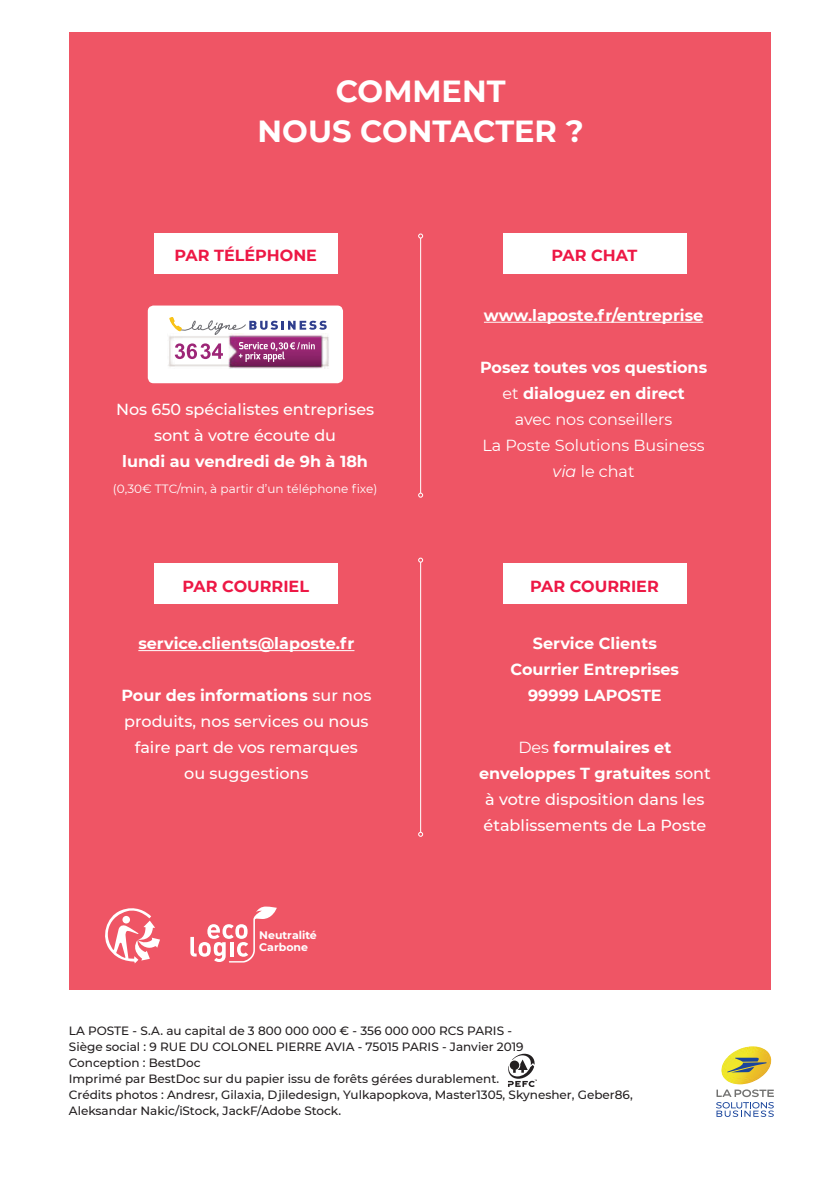
<style>
.page{position:relative;width:840px;height:1191px;background:#fff}
.page>*{position:absolute;margin:0;border:0;box-sizing:border-box;transform-origin:0 0}
.t1{font:700 30.4px "Montserrat";color:#fff}
.t2{font:500 16px/26px "Montserrat";color:#fff;text-align:center}
.t3{font:700 16px "Montserrat";color:#fff}
.t4{font:16px/26px "Montserrat";color:#fff;text-align:center}
.t5{font:700 16px "Montserrat";color:#ed1845}
.t6{font:500 12px/16px "Montserrat";color:#231f20}
.t7{font:12px "Montserrat";color:#fff}
.t8{font:700 11px/12.2px "Montserrat";color:#fff}
.s1{font-weight:700}
.s2{font-style:italic}
.s3{font-weight:400}
</style>
<div class="page">
<div style="left:69px;top:32px;width:700px;height:957px;background:#ef5565"></div>
<div style="left:154px;top:233px;width:183px;height:40px;background:#fff"></div>
<div style="left:154px;top:564px;width:183px;height:40px;background:#fff"></div>
<div style="left:502px;top:233px;width:183px;height:40px;background:#fff"></div>
<div style="left:502px;top:564px;width:183px;height:40px;background:#fff"></div>
<hr style="left:138px;top:650px;width:216px;height:1px;background:#fff">
<hr style="left:483px;top:322px;width:220px;height:1px;background:#fff">
<hr style="left:420px;top:238px;width:1px;height:255px;background:#fff">
<svg style="left:418px;top:233px;width:5px;height:5px"></svg>
<svg style="left:418px;top:492px;width:5px;height:5px"></svg>
<hr style="left:420px;top:562px;width:1px;height:270px;background:#fff">
<svg style="left:418px;top:557px;width:5px;height:5px"></svg>
<svg style="left:418px;top:832px;width:5px;height:5px"></svg>
<div style="left:148px;top:305px;width:195px;height:78px;background:#fff;border-radius:6px"></div>
<img style="left:168px;top:336px;width:161px;height:32px">
<svg style="left:175px;top:343px;width:48px;height:16px"></svg>
<svg style="left:239px;top:342px;width:75px;height:20px"></svg>
<svg style="left:169px;top:317px;width:157px;height:19px"></svg>
<svg style="left:508px;top:1053px;width:28px;height:34px"></svg>
<svg style="left:105px;top:908px;width:55px;height:55px"></svg>
<img style="left:721px;top:1046px;width:50px;height:38px">
<svg style="left:716px;top:1089px;width:57px;height:28px"></svg>
<svg style="left:726px;top:1057px;width:40px;height:15px"></svg>
<svg style="left:190px;top:906px;width:86px;height:56px"></svg>
<p class="t1" style="left:335px;top:69px;width:171px">COMMENT</p>
<p class="t1" style="left:257px;top:109px;width:327px">NOUS CONTACTER ?</p>
<p class="t5" style="left:174px;top:244px;width:144px">PAR TÉLÉPHONE</p>
<p class="t2" style="left:116px;top:396px;width:259px">Nos 650 spécialistes entreprises sont à votre écoute du</p>
<p class="t3" style="left:122px;top:450px;width:247px">lundi au vendredi de 9h à 18h</p>
<p class="t7" style="left:113px;top:481px;width:266px">(0,30€ TTC/min, à partir d’un téléphone fixe)</p>
<p class="t5" style="left:182px;top:574px;width:128px">PAR COURRIEL</p>
<p class="t3" style="left:138px;top:632px;width:217px">service.clients@laposte.fr</p>
<p class="t2" style="left:121px;top:682px;width:251px"><span class="s1">Pour des informations</span> sur nos produits, nos services ou nous faire part de vos remarques<br>ou suggestions</p>
<p class="t8" style="left:259px;top:928px;width:59px">Neutralité<br>Carbone</p>
<p class="t5" style="left:551px;top:244px;width:87px">PAR CHAT</p>
<p class="t3" style="left:483px;top:304px;width:221px">www.laposte.fr/entreprise</p>
<p class="t4" style="left:479px;top:354px;width:228px"><span class="s1">Posez toutes vos questions </span>et <span class="s1">dialoguez en direct<br></span>avec nos conseillers<br>La Poste Solutions Business <span class="s2">via</span> le chat</p>
<p class="t5" style="left:530px;top:574px;width:130px">PAR COURRIER</p>
<p class="t3" style="left:532px;top:632px;width:125px">Service Clients</p>
<p class="t3" style="left:510px;top:658px;width:170px">Courrier Entreprises</p>
<p class="t3" style="left:528px;top:684px;width:135px">99999 LAPOSTE</p>
<p class="t2" style="left:478px;top:734px;width:233px"><span class="s3">Des</span> <span class="s1">formulaires et enveloppes T gratuites</span> sont à votre disposition dans les établissements de La Poste</p>
<p class="t6" style="left:69px;top:1022px;width:444px">LA POSTE - S.A. au capital de 3 800 000 000 € - 356 000 000 RCS PARIS -</p>
<p class="t6" style="left:69px;top:1038px;width:456px">Siège social : 9 RUE DU COLONEL PIERRE AVIA - 75015 PARIS - Janvier 2019</p>
<p class="t6" style="left:69px;top:1054px;width:133px">Conception : BestDoc</p>
<p class="t6" style="left:69px;top:1070px;width:431px">Imprimé par BestDoc sur du papier issu de forêts gérées durablement.</p>
<p class="t6" style="left:69px;top:1086px;width:565px">Crédits photos : Andresr, Gilaxia, Djiledesign, Yulkapopkova, Master1305, Skynesher, Geber86,<br>Aleksandar Nakic/iStock, JackF/Adobe Stock.</p>
</div>
